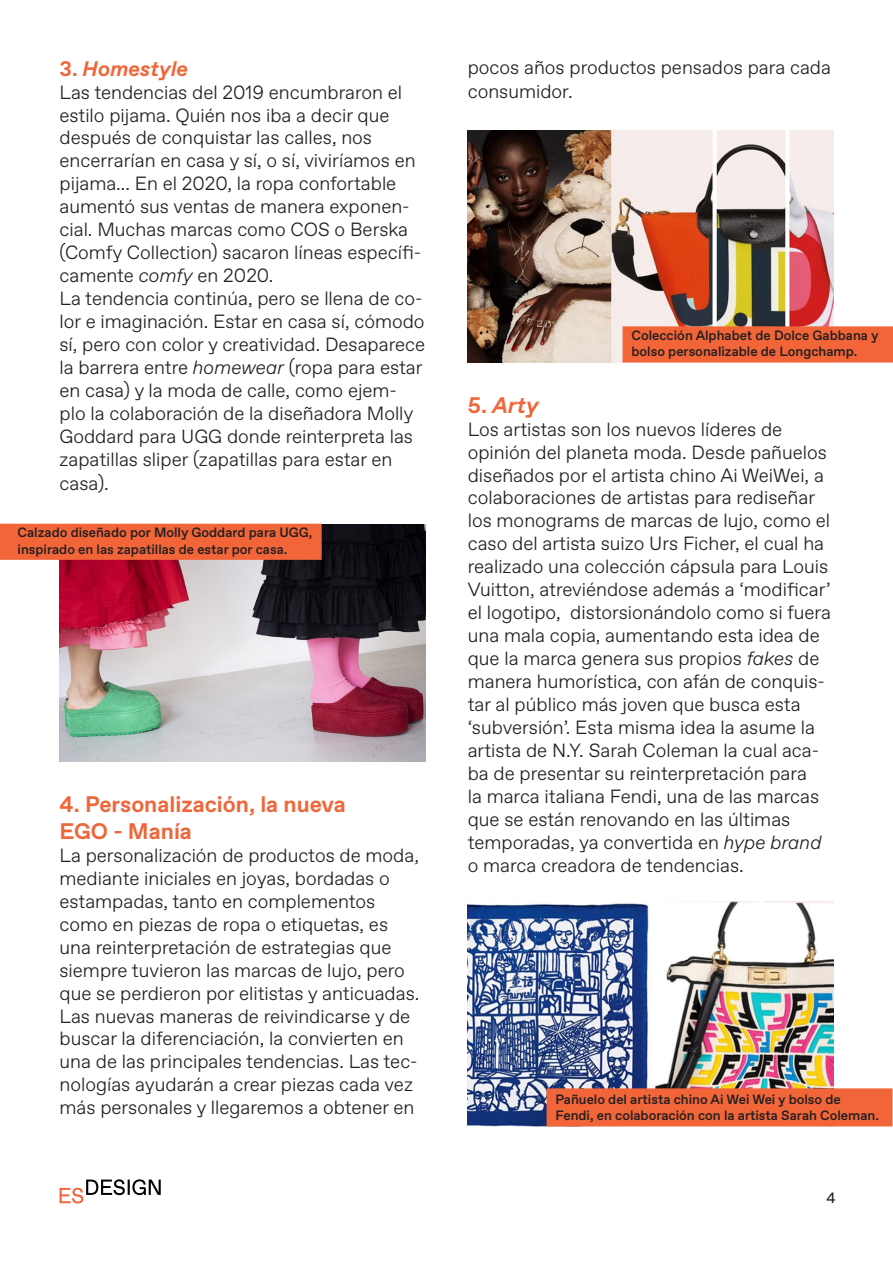
<style>
.page{position:relative;width:893px;height:1263px;background:#fff}
.page>*{position:absolute;margin:0;border:0;box-sizing:border-box;transform-origin:0 0}
.t1{font:700 22.5px "Favorit";color:#ee663a}
.t2{font:italic 700 22.5px "Favorit";color:#ee663a}
.t3{font:italic 700 21px "Favorit";color:#ee663a}
.t4{font:300 19.2px/23px "Favorit";color:#231f20}
.t5{font:15px "Favorit";color:#231f20}
.t6{font:500 13.5px/16.2px "Favorit";color:#231f20}
.s1{font-style:normal}
.s2{font-style:italic}
</style>
<div class="page">
<img style="left:60px;top:524px;width:365px;height:237px">
<img style="left:468px;top:130px;width:365px;height:232px">
<div style="left:1px;top:524px;width:320px;height:35px;background:#f26539"></div>
<div style="left:0;top:524px;width:322px;height:36px;border:2px solid #f26539"></div>
<div style="left:623px;top:327px;width:270px;height:35px;background:#f26539"></div>
<div style="left:622px;top:326px;width:271px;height:36px;border:2px solid #f26539"></div>
<img style="left:468px;top:901px;width:365px;height:225px">
<div style="left:547px;top:1089px;width:345px;height:37px;background:#f26539"></div>
<div style="left:547px;top:1088px;width:345px;height:38px;border:2px solid #f26539"></div>
<svg style="left:60px;top:1179px;width:101px;height:24px"></svg>
<p class="t3" style="left:60px;top:54px;width:130px"><span class="s1">3.</span> Homestyle</p>
<p class="t4" style="left:60px;top:80px;width:363px">Las tendencias del 2019 encumbraron el estilo pijama. Quién nos iba a decir que después de conquistar las calles, nos encerrarían en casa y sí, o sí, viviríamos en pijama... En el 2020, la ropa confortable aumentó sus ventas de manera exponen&shy;cial. Muchas marcas como COS o Berska (Comfy Collection) sacaron líneas específi&shy;camente <span class="s2">comfy</span> en 2020.</p>
<p class="t4" style="left:60px;top:286px;width:367px">La tendencia continúa, pero se llena de co&shy;lor e imaginación. Estar en casa sí, cómodo sí, pero con color y creatividad. Desaparece la barrera entre <span class="s2">homewear</span> (ropa para estar en casa) y la moda de calle, como ejem&shy;plo la colaboración de la diseñadora Molly Goddard para UGG donde reinterpreta las zapatillas sliper (zapatillas para estar en casa).</p>
<p class="t6" style="left:18px;top:524px;width:296px">Calzado diseñado por Molly Goddard para UGG,</p>
<p class="t6" style="left:18px;top:541px;width:271px">inspirado en las zapatillas de estar por casa.</p>
<p class="t1" style="left:60px;top:789px;width:288px">4. Personalización, la nueva</p>
<p class="t1" style="left:60px;top:816px;width:134px">EGO - Manía</p>
<p class="t4" style="left:60px;top:843px;width:361px">La personalización de productos de moda, mediante iniciales en joyas, bordadas o estampadas, tanto en complementos como en piezas de ropa o etiquetas, es una reinterpretación de estrategias que siempre tuvieron las marcas de lujo, pero que se perdieron por elitistas y anticuadas.<br>Las nuevas maneras de reivindicarse y de buscar la diferenciación, la convierten en una de las principales tendencias. Las tec&shy;nologías ayudarán a crear piezas cada vez más personales y llegaremos a obtener en</p>
<p class="t4" style="left:468px;top:55px;width:365px;line-height:23.4px">pocos años productos pensados para cada consumidor.</p>
<p class="t6" style="left:631px;top:327px;width:249px">Colección Alphabet de Dolce Gabbana y bolso personalizable de Longchamp.</p>
<p class="t2" style="left:468px;top:390px;width:73px"><span class="s1">5.</span> Arty</p>
<p class="t4" style="left:468px;top:417px;width:365px">Los artistas son los nuevos líderes de opinión del planeta moda. Desde pañuelos diseñados por el artista chino Ai WeiWei, a colaboraciones de artistas para rediseñar los monograms de marcas de lujo, como el caso del artista suizo Urs Ficher, el cual ha realizado una colección cápsula para Louis Vuitton, atreviéndose además a ‘modificar’ el logotipo, distorsionándolo como si fuera una mala copia, aumentando esta idea de que la marca genera sus propios <span class="s2">fakes</span> de manera humorística, con afán de conquis&shy;tar al público más joven que busca esta ‘subversión’. Esta misma idea la asume la artista de N.Y. Sarah Coleman la cual aca&shy;ba de presentar su reinterpretación para<br>la marca italiana Fendi, una de las marcas que se están renovando en las últimas temporadas, ya convertida en <span class="s2">hype brand </span>o marca creadora de tendencias.</p>
<p class="t6" style="left:555px;top:1091px;width:287px">Pañuelo del artista chino Ai Wei Wei y bolso de</p>
<p class="t6" style="left:555px;top:1107px;width:325px">Fendi, en colaboración con la artista Sarah Coleman.</p>
<p class="t5" style="left:826px;top:1188px;width:11px">4</p>
</div>
